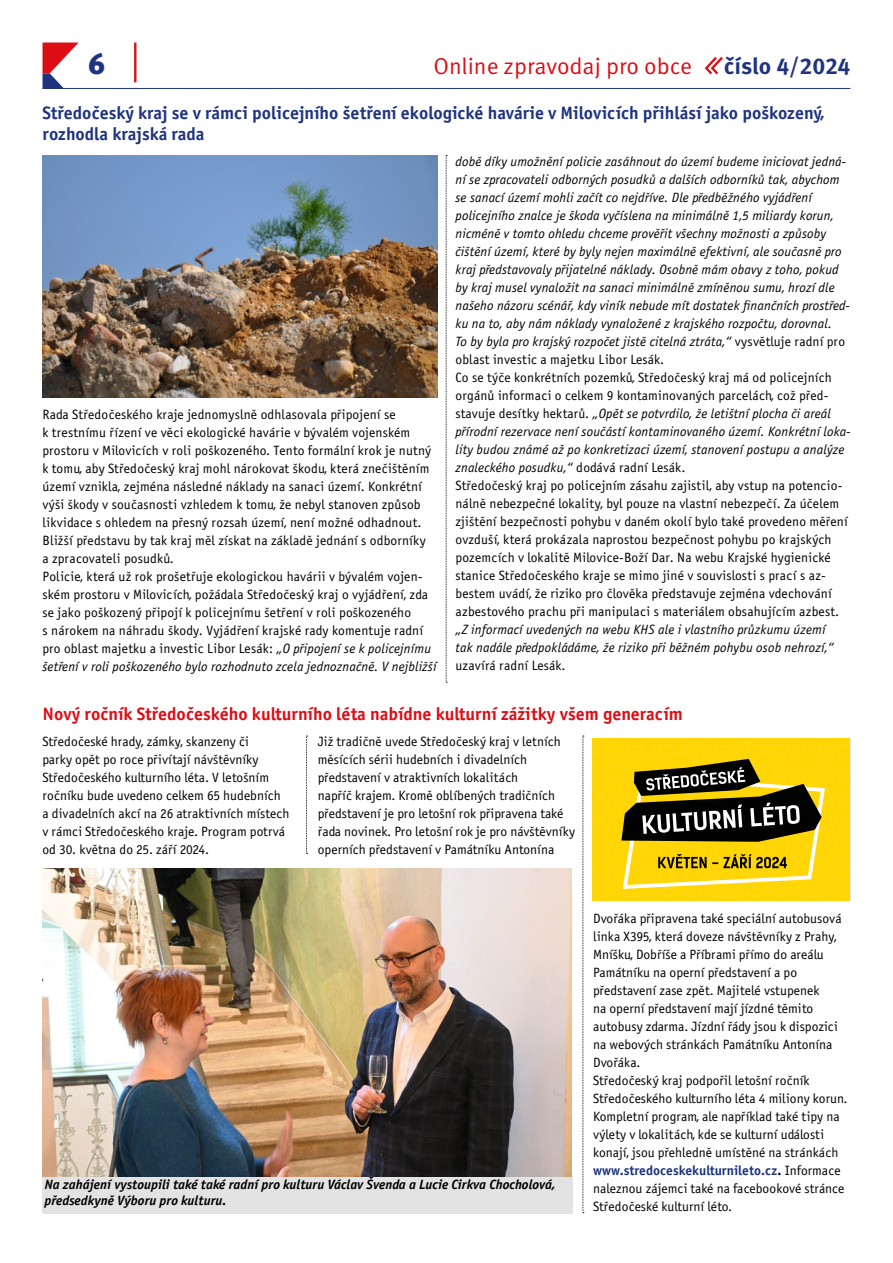
<style>
.page{position:relative;width:893px;height:1263px;background:#fff}
.page>*{position:absolute;margin:0;border:0;box-sizing:border-box;transform-origin:0 0}
.t1{font:900 28.95px "Meta Pro";color:#1f337f}
.t2{font:22.95px "Meta Pro";color:#dc0d15}
.t3{font:700 22.95px "Meta Pro";color:#1f337f}
.t4{font:18px/21px "Officina Sans Bold ITC";color:#1f337f}
.t5{font:18px "Officina Sans Bold ITC";color:#dc0d15}
.t6{font:13.5px/18px "Officina Sans Book ITC";color:#000}
.t7{font:italic 13.5px/18px "Officina Sans Book ITC";letter-spacing:.01em;color:#000}
.t8{font:italic 13.5px/16.2px "Officina Sans Bold ITC";color:#000}
.t9{font:13.5px "Officina Sans Bold ITC";color:#1f337f}
.s1{font-style:italic}
.s2{font-style:normal}
.s3{color:#000}
.s4{font-family:"Officina Sans Book ITC";color:#000}
</style>
<div class="page">
<svg style="left:43px;top:43px;width:35px;height:45px"></svg>
<hr style="left:43px;top:88px;width:807px;height:1px;background:#1f337f">
<hr style="left:134px;top:43px;width:2px;height:39px;background:#cd1719">
<svg style="left:704px;top:57px;width:19px;height:18px"></svg>
<svg style="left:583px;top:736px;width:1px;height:477px"></svg>
<svg style="left:306px;top:736px;width:2px;height:118px"></svg>
<svg style="left:592px;top:738px;width:258px;height:162px;background:#c2a619"></svg>
<img style="left:43px;top:868px;width:528px;height:309px">
<div style="left:43px;top:1177px;width:530px;height:36px;background:#e3e3e3"></div>
<svg style="left:446px;top:155px;width:1px;height:528px"></svg>
<img style="left:43px;top:155px;width:395px;height:243px">
<h1 class="t1" style="left:88px;top:41px;width:19px">6</h1>
<h2 class="t2" style="left:433px;top:49px;width:260px">Online zpravodaj pro obce</h2>
<h2 class="t3" style="left:724px;top:49px;width:128px">číslo 4/2024</h2>
<h3 class="t4" style="left:43px;top:103px;width:784px">Středočeský kraj se v rámci policejního šetření ekologické havárie v Milovicích přihlásí jako poškozený, rozhodla krajská rada</h3>
<p class="t6" style="left:43px;top:406px;width:396px">Rada Středočeského kraje jednomyslně odhlasovala připojení se<br>k trestnímu řízení ve věci ekologické havárie v bývalém vojenském prostoru v Milovicích v roli poškozeného. Tento formální krok je nutný k tomu, aby Středočeský kraj mohl nárokovat škodu, která znečištěním území vznikla, zejména následné náklady na sanaci území. Konkrétní výši škody v současnosti vzhledem k tomu, že nebyl stanoven způsob likvidace s ohledem na přesný rozsah území, není možné odhadnout.<br>Bližší představu by tak kraj měl získat na základě jednání s odborníky<br>a zpracovateli posudků.<br>Policie, která už rok prošetřuje ekologickou havárii v bývalém vojen&shy;ském prostoru v Milovicích, požádala Středočeský kraj o vyjádření, zda se jako poškozený připojí k policejnímu šetření v roli poškozeného<br>s nárokem na náhradu škody. Vyjádření krajské rady komentuje radní pro oblast majetku a investic Libor Lesák: <span class="s1">„O připojení se k policejnímu šetření v roli poškozeného bylo rozhodnuto zcela jednoznačně. V nejbližší</span></p>
<p class="t7" style="left:455px;top:153px;width:396px">době díky umožnění policie zasáhnout do území budeme iniciovat jedná&shy;ní se zpracovateli odborných posudků a dalších odborníků tak, abychom se sanací území mohli začít co nejdříve. Dle předběžného vyjádření policejního znalce je škoda vyčíslena na minimálně 1,5 miliardy korun, nicméně v tomto ohledu chceme prověřit všechny možnosti a způsoby čištění území, které by byly nejen maximálně efektivní, ale současně pro kraj představovaly přijatelné náklady. Osobně mám obavy z toho, pokud by kraj musel vynaložit na sanaci minimálně zmíněnou sumu, hrozí dle našeho názoru scénář, kdy viník nebude mít dostatek finančních prostřed&shy;ku na to, aby nám náklady vynaložené z krajského rozpočtu, dorovnal.<br>To by byla pro krajský rozpočet jistě citelná ztráta,“ <span class="s2">vysvětluje radní pro oblast investic a majetku Libor Lesák.<br>Co se týče konkrétních pozemků, Středočeský kraj má od policejních orgánů informaci o celkem 9 kontaminovaných parcelách, což před&shy;stavuje desítky hektarů.</span> „Opět se potvrdilo, že letištní plocha či areál přírodní rezervace není součástí kontaminovaného území. Konkrétní loka&shy;lity budou známé až po konkretizaci území, stanovení postupu a analýze znaleckého posudku,“ <span class="s2">dodává radní Lesák.<br>Středočeský kraj po policejním zásahu zajistil, aby vstup na potencio&shy;nálně nebezpečné lokality, byl pouze na vlastní nebezpečí. Za účelem zjištění bezpečnosti pohybu v daném okolí bylo také provedeno měření ovzduší, která prokázala naprostou bezpečnost pohybu po krajských pozemcích v lokalitě Milovice-Boží Dar. Na webu Krajské hygienické stanice Středočeského kraje se mimo jiné v souvislosti s prací s az&shy;bestem uvádí, že riziko pro člověka představuje zejména vdechování azbestového prachu při manipulaci s materiálem obsahujícím azbest.</span></p>
<p class="t7" style="left:455px;top:621px;width:380px">„Z informací uvedených na webu KHS ale i vlastního průzkumu území tak nadále předpokládáme, že riziko při běžném pohybu osob nehrozí,“</p>
<p class="t6" style="left:455px;top:656px;width:110px">uzavírá radní Lesák.</p>
<h3 class="t5" style="left:43px;top:702px;width:642px">Nový ročník Středočeského kulturního léta nabídne kulturní zážitky všem generacím</h3>
<p class="t6" style="left:43px;top:732px;width:248px">Středočeské hrady, zámky, skanzeny či<br>parky opět po roce přivítají návštěvníky Středočeského kulturního léta. V letošním ročníku bude uvedeno celkem 65 hudebních a divadelních akcí na 26 atraktivních místech v rámci Středočeského kraje. Program potrvá od 30. května do 25. září 2024.</p>
<p class="t6" style="left:318px;top:732px;width:259px">Již tradičně uvede Středočeský kraj v letních měsících sérii hudebních i divadelních představení v atraktivních lokalitách<br>napříč krajem. Kromě oblíbených tradičních představení je pro letošní rok připravena také řada novinek. Pro letošní rok je pro návštěvníky operních představení v Památníku Antonína</p>
<p class="t8" style="left:45px;top:1176px;width:512px">Na zahájení vystoupili také také radní pro kulturu Václav Švenda a Lucie Cirkva Chocholová, předsedkyně Výboru pro kulturu.</p>
<p class="t6" style="left:593px;top:909px;width:254px">Dvořáka připravena také speciální autobusová linka X395, která doveze návštěvníky z Prahy, Mníšku, Dobříše a Příbrami přímo do areálu Památníku na operní představení a po představení zase zpět. Majitelé vstupenek<br>na operní představení mají jízdné těmito autobusy zdarma. Jízdní řády jsou k dispozici na webových stránkách Památníku Antonína Dvořáka.<br>Středočeský kraj podpořil letošní ročník Středočeského kulturního léta 4 miliony korun.<br>Kompletní program, ale například také tipy na výlety v lokalitách, kde se kulturní události konají, jsou přehledně umístěné na stránkách</p>
<p class="t9" style="left:593px;top:1162px;width:249px">www.stredoceskekulturnileto.cz<span class="s3">.</span> <span class="s4">Informace</span></p>
<p class="t6" style="left:593px;top:1179px;width:253px">naleznou zájemci také na facebookové stránce<br>Středočeské kulturní léto.</p>
</div>
